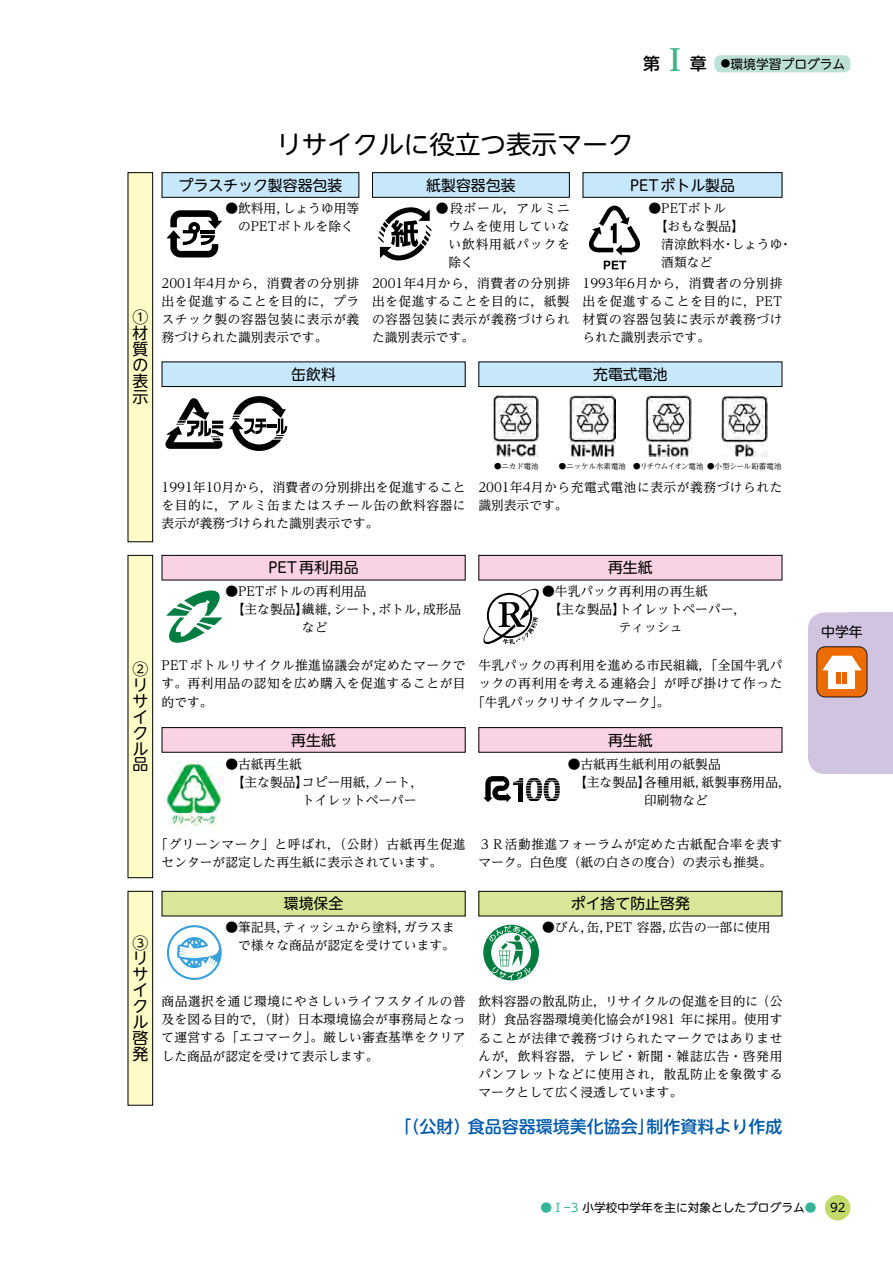
<style>
.page{position:relative;width:893px;height:1263px;background:#fff}
.page>*{position:absolute;margin:0;border:0;box-sizing:border-box;transform-origin:0 0}
.t1{font:25.5px "UD Shin M Go Pro";color:#000}
.t2{font:500 16.95px "UD Shin M Go Pro";color:#005bac}
.t3{font:15.9px/15.9px "UD Shin M Go Pro";color:#000}
.t4{font:14.85px "UD Shin M Go Pro";color:#000}
.t5{font:13.8px "UD Shin M Go Pro";color:#000}
.t6{font:12.75px/18.1px "UD Reimin Pro";letter-spacing:.015em;color:#000;text-align:justify}
.t7{font:12.75px/18px "UD Reimin Pro";letter-spacing:.04em;color:#000}
.t8{font:12.75px "UD Shin M Go Pro";color:#000}
.t9{font:11.7px "UD Shin M Go Pro";color:#000}
.t10{font:7.5px "UD Reimin Pro";color:#000}
.s1{font-weight:500;font-size:16.95px}
.s2{font-family:"UD Reimin Pro";font-weight:700;font-size:29.7px;color:#3ab484}
.s3{font-size:9.6px}
.s4{color:#35b597}
</style>
<div class="page">
<div style="left:825px;top:1195px;width:25px;height:25px;background:#c2da69;border-radius:50%"></div>
<div style="left:714px;top:55px;width:136px;height:17px;background:#bde1d6;border-radius:6px"></div>
<svg style="left:808px;top:612px;width:85px;height:162px;background:#d4bbc5"></svg>
<div style="left:128px;top:173px;width:25px;height:369px;background:#fffbc7"></div>
<div style="left:128px;top:172px;width:25px;height:370px;border:1px solid #000"></div>
<div style="left:128px;top:555px;width:25px;height:323px;background:#fffbc7"></div>
<div style="left:128px;top:555px;width:25px;height:323px;border:1px solid #000"></div>
<div style="left:128px;top:891px;width:25px;height:214px;background:#fffbc7"></div>
<div style="left:128px;top:891px;width:25px;height:215px;border:1px solid #000"></div>
<div style="left:162px;top:173px;width:197px;height:24px;background:#c7e8fa"></div>
<div style="left:162px;top:172px;width:197px;height:26px;border:1px solid #000"></div>
<div style="left:162px;top:555px;width:303px;height:25px;background:#f9d3e3"></div>
<div style="left:162px;top:555px;width:304px;height:25px;border:1px solid #000"></div>
<div style="left:162px;top:891px;width:303px;height:25px;background:#d8e698"></div>
<div style="left:162px;top:891px;width:304px;height:25px;border:1px solid #000"></div>
<div style="left:479px;top:555px;width:303px;height:25px;background:#f9d3e3"></div>
<div style="left:478px;top:555px;width:304px;height:25px;border:1px solid #000"></div>
<div style="left:479px;top:891px;width:303px;height:25px;background:#d8e698"></div>
<div style="left:478px;top:891px;width:304px;height:25px;border:1px solid #000"></div>
<div style="left:162px;top:362px;width:303px;height:25px;background:#c7e8fa"></div>
<div style="left:162px;top:361px;width:304px;height:26px;border:1px solid #000"></div>
<div style="left:162px;top:728px;width:303px;height:24px;background:#f9d3e3"></div>
<div style="left:162px;top:727px;width:304px;height:26px;border:1px solid #000"></div>
<div style="left:479px;top:362px;width:303px;height:25px;background:#c7e8fa"></div>
<div style="left:478px;top:361px;width:304px;height:26px;border:1px solid #000"></div>
<div style="left:479px;top:728px;width:303px;height:24px;background:#f9d3e3"></div>
<div style="left:478px;top:727px;width:304px;height:26px;border:1px solid #000"></div>
<div style="left:372px;top:173px;width:197px;height:24px;background:#c7e8fa"></div>
<div style="left:372px;top:172px;width:198px;height:26px;border:1px solid #000"></div>
<div style="left:583px;top:173px;width:199px;height:24px;background:#c7e8fa"></div>
<div style="left:583px;top:172px;width:199px;height:26px;border:1px solid #000"></div>
<img style="left:494px;top:396px;width:45px;height:60px">
<svg style="left:165px;top:398px;width:58px;height:51px"></svg>
<img style="left:166px;top:761px;width:58px;height:64px">
<svg style="left:483px;top:776px;width:77px;height:26px"></svg>
<svg style="left:166px;top:210px;width:56px;height:47px"></svg>
<hr style="left:201px;top:230px;width:14px;height:3px;background:#000">
<svg style="left:166px;top:590px;width:56px;height:53px"></svg>
<svg style="left:167px;top:925px;width:55px;height:55px"></svg>
<svg style="left:483px;top:589px;width:56px;height:55px"></svg>
<svg style="left:483px;top:925px;width:56px;height:55px"></svg>
<svg style="left:378px;top:207px;width:53px;height:53px"></svg>
<svg style="left:589px;top:206px;width:51px;height:49px"></svg>
<svg style="left:604px;top:261px;width:22px;height:8px"></svg>
<svg style="left:229px;top:396px;width:58px;height:55px"></svg>
<img style="left:569px;top:396px;width:46px;height:60px">
<img style="left:645px;top:396px;width:47px;height:60px">
<img style="left:721px;top:396px;width:46px;height:60px">
<p class="t8" style="left:643px;top:53px;width:204px"><span class="s1">第</span><span class="s2">Ⅰ</span><span class="s1">章</span> <span class="s3">●</span>環境学習プログラム</p>
<p class="t3" style="left:132px;top:309px;width:17px;text-align:justify">①材質の表示</p>
<p class="t1" style="left:276px;top:124px;width:359px">リサイクルに役立つ表示マーク</p>
<p class="t4" style="left:179px;top:173px;width:165px">プラスチック製容器包装</p>
<p class="t4" style="left:426px;top:173px;width:91px">紙製容器包装</p>
<p class="t4" style="left:630px;top:173px;width:106px">PETボトル製品</p>
<p class="t6" style="left:225px;top:199px;width:135px;text-align:center">●飲料用，しょうゆ用等のPETボトルを除く</p>
<p class="t6" style="left:162px;top:273px;width:199px">2001年4月から，消費者の分別排出を促進することを目的に，プラスチック製の容器包装に表示が義務づけられた識別表示です。</p>
<p class="t6" style="left:449px;top:199px;width:123px;text-indent:-13px">●段ボール，アルミニウムを使用していない飲料用紙パックを除く</p>
<p class="t6" style="left:648px;top:199px;width:145px;text-align:left">●PETボトル<br>　【おもな製品】<br>　清涼飲料水・しょうゆ・　酒類など</p>
<p class="t6" style="left:372px;top:273px;width:199px">2001年4月から，消費者の分別排出を促進することを目的に，紙製の容器包装に表示が義務づけられた識別表示です。</p>
<p class="t6" style="left:583px;top:273px;width:201px">1993年6月から，消費者の分別排出を促進することを目的に，PET材質の容器包装に表示が義務づけられた識別表示です。</p>
<p class="t4" style="left:291px;top:362px;width:46px">缶飲料</p>
<p class="t4" style="left:593px;top:362px;width:76px">充電式電池</p>
<p class="t10" style="left:494px;top:460px;width:46px">●ニカド電池</p>
<p class="t10" style="left:559px;top:460px;width:224px">●ニッケル水素電池 ●リチウムイオン電池 ●小型シール鉛蓄電池</p>
<p class="t6" style="left:162px;top:477px;width:306px">1991年10月から，消費者の分別排出を促進することを目的に，アルミ缶またはスチール缶の飲料容器に表示が義務づけられた識別表示です。</p>
<p class="t7" style="left:478px;top:478px;width:306px">2001年4月から充電式電池に表示が義務づけられた識別表示です。</p>
<p class="t4" style="left:269px;top:556px;width:92px">PET再利用品</p>
<p class="t4" style="left:608px;top:556px;width:46px">再生紙</p>
<p class="t6" style="left:225px;top:582px;width:237px">●PETボトルの再利用品<br>　【主な製品】繊維，シート，ボトル，成形品</p>
<p class="t6" style="left:542px;top:582px;width:206px">●牛乳パック再利用の再生紙<br>　【主な製品】トイレットペーパー，</p>
<p class="t3" style="left:132px;top:660px;width:17px">②リサイクル品</p>
<p class="t3" style="left:132px;top:934px;width:17px">③リサイクル啓発</p>
<p class="t6" style="left:162px;top:656px;width:306px">PETボトルリサイクル推進協議会が定めたマークです。再利用品の認知を広め購入を促進することが目的です。</p>
<p class="t4" style="left:291px;top:728px;width:46px">再生紙</p>
<p class="t6" style="left:478px;top:656px;width:306px">牛乳パックの再利用を進める市民組織，「全国牛乳パ</p>
<p class="t7" style="left:478px;top:674px;width:306px">ックの再利用を考える連絡会」が呼び掛けて作った</p>
<p class="t6" style="left:472px;top:692px;width:199px">「牛乳パックリサイクルマーク」。</p>
<p class="t4" style="left:608px;top:728px;width:46px">再生紙</p>
<p class="t6" style="left:225px;top:754px;width:199px;text-align:left">●古紙再生紙<br>　【主な製品】コピー用紙，ノート，　　　　　　トイレットペーパー</p>
<p class="t6" style="left:568px;top:754px;width:225px">●古紙再生紙利用の紙製品<br>　【主な製品】各種用紙，紙製事務用品，</p>
<p class="t6" style="left:162px;top:835px;width:306px;text-indent:-6px">「グリーンマーク」と呼ばれ，（公財）古紙再生促進センターが認定した再生紙に表示されています。</p>
<p class="t7" style="left:478px;top:835px;width:306px">３Ｒ活動推進フォーラムが定めた古紙配合率を表すマーク。白色度（紙の白さの度合）の表示も推奨。</p>
<p class="t4" style="left:284px;top:892px;width:61px">環境保全</p>
<p class="t4" style="left:571px;top:892px;width:121px">ポイ捨て防止啓発</p>
<p class="t6" style="left:225px;top:918px;width:231px;text-align:right">●筆記具，ティッシュから塗料，ガラスまで様々な商品が認定を受けています。</p>
<p class="t6" style="left:542px;top:918px;width:230px">●びん，缶，PET 容器，広告の一部に使用</p>
<p class="t6" style="left:162px;top:992px;width:306px">商品選択を通じ環境にやさしいライフスタイルの普及を図る目的で，（財）日本環境協会が事務局となって運営する「エコマーク」。厳しい審査基準をクリアした商品が認定を受けて表示します。</p>
<p class="t6" style="left:478px;top:992px;width:306px">飲料容器の散乱防止，リサイクルの促進を目的に（公財）食品容器環境美化協会が1981 年に採用。使用することが法律で義務づけられたマークではありませんが，飲料容器，テレビ・新聞・雑誌広告・啓発用パンフレットなどに使用され，散乱防止を象徴するマークとして広く浸透しています。</p>
<p class="t2" style="left:394px;top:1113px;width:390px">「（公財）食品容器環境美化協会」制作資料より作成</p>
<p class="t5" style="left:821px;top:621px;width:43px">中学年</p>
<p class="t9" style="left:541px;top:1198px;width:277px"><span class="s4">●Ⅰー3</span> 小学校中学年を主に対象としたプログラム<span class="s4">●</span></p>
<p class="t9" style="left:830px;top:1198px;width:17px">92</p>
</div>
